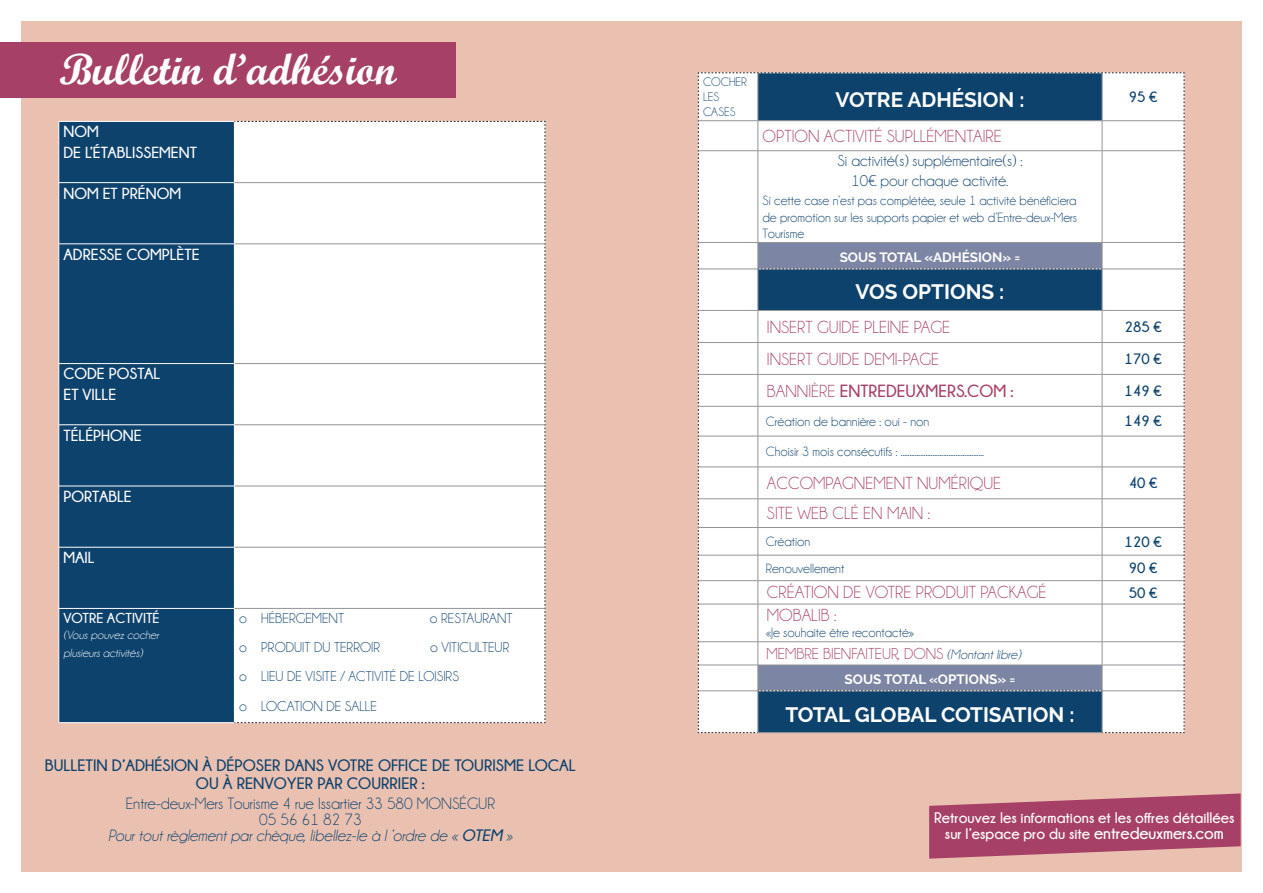
<style>
.page{position:relative;width:1263px;height:893px;background:#fff}
.page>*{position:absolute;margin:0;border:0;box-sizing:border-box;transform-origin:0 0}
.t1{font:43.5px "Script MT Bold";color:#fff}
.t2{font:700 20.85px "Raleway";color:#fff}
.t3{font:17.55px "Champagne&Limousines";color:#a64066}
.t4{font:700 17.55px "Champagne&Limousines";color:#a64066}
.t5{font:16.5px/15.9px "Champagne&Limousines";color:#0d426d;text-align:center}
.t6{font:700 16.5px/18px "Champagne&Limousines";color:#0d426d;text-align:center}
.t7{font:700 16.05px/21px "Champagne&Limousines";color:#fff}
.t8{font:16.05px/19.2px "Champagne&Limousines";color:#0d426d;text-align:center}
.t9{font:16.05px "Champagne&Limousines";color:#a64066}
.t10{font:700 15.3px/15.8px "Champagne&Limousines";color:#fff;text-align:center}
.t11{font:700 15px "Champagne&Limousines";color:#0d426d}
.t12{font:14.4px/29.2px "Champagne&Limousines";color:#0d426d}
.t13{font:700 14.4px "Champagne&Limousines";color:#fff}
.t14{font:13.5px/16.2px "Champagne&Limousines";color:#0d426d;text-align:justify}
.t15{font:700 13.5px "Raleway";color:#fff}
.t16{font:12.45px/15px "Champagne&Limousines";color:#0d426d}
.t17{font:italic 12px/17.1px "Champagne&Limousines";color:#fff}
.s1{font-style:italic}
.s2{font-weight:700;font-style:italic}
.s3{font-weight:400}
.s4{font-style:italic;font-size:13.5px;color:#0d426d}
.s5{font-size:16.8px}
</style>
<div class="page">
<div style="left:21px;top:21px;width:1221px;height:851px;background:#eac1b1"></div>
<div style="left:0;top:43px;width:455px;height:55px;background:#a64066"></div>
<div style="left:60px;top:122px;width:174px;height:600px;background:#0d426d"></div>
<hr style="left:59px;top:121px;width:175px;height:1px;background:#fff">
<hr style="left:59px;top:122px;width:1px;height:60px;background:#fff">
<hr style="left:59px;top:182px;width:175px;height:1px;background:#fff">
<hr style="left:59px;top:183px;width:1px;height:61px;background:#fff">
<hr style="left:59px;top:244px;width:175px;height:1px;background:#fff">
<hr style="left:59px;top:244px;width:1px;height:119px;background:#fff">
<hr style="left:59px;top:363px;width:175px;height:1px;background:#fff">
<hr style="left:59px;top:364px;width:1px;height:61px;background:#fff">
<hr style="left:59px;top:424px;width:175px;height:1px;background:#fff">
<hr style="left:59px;top:425px;width:1px;height:61px;background:#fff">
<hr style="left:59px;top:486px;width:175px;height:1px;background:#fff">
<hr style="left:59px;top:486px;width:1px;height:61px;background:#fff">
<hr style="left:59px;top:547px;width:175px;height:1px;background:#fff">
<hr style="left:59px;top:547px;width:1px;height:61px;background:#fff">
<hr style="left:59px;top:608px;width:175px;height:1px;background:#fff">
<hr style="left:59px;top:609px;width:1px;height:113px;background:#fff">
<hr style="left:59px;top:722px;width:175px;height:1px;background:#fff">
<div style="left:234px;top:121px;width:312px;height:602px;background:#fff"></div>
<svg style="left:698px;top:72px;width:487px;height:661px;background:#d3dae2"></svg>
<svg style="left:929px;top:793px;width:312px;height:66px"></svg>
<h1 class="t1" style="left:59px;top:43px;width:339px">Bulletin d’adhésion</h1>
<p class="t7" style="left:63px;top:121px;width:135px">NOM<br>DE L’ÉTABLISSEMENT</p>
<p class="t7" style="left:63px;top:182px;width:119px">NOM ET PRÉNOM</p>
<p class="t7" style="left:63px;top:244px;width:138px">ADRESSE COMPLÈTE</p>
<p class="t7" style="left:63px;top:363px;width:98px">CODE POSTAL<br>ET VILLE</p>
<p class="t7" style="left:63px;top:424px;width:80px">TÉLÉPHONE</p>
<p class="t7" style="left:63px;top:486px;width:70px">PORTABLE</p>
<p class="t7" style="left:63px;top:547px;width:33px">MAIL</p>
<p class="t13" style="left:63px;top:610px;width:98px">VOTRE ACTIVITÉ</p>
<p class="t17" style="left:63px;top:627px;width:97px">(Vous pouvez cocher plusieurs activités)</p>
<p class="t12" style="left:239px;top:604px;width:106px">o HÉBERGEMENT</p>
<p class="t12" style="left:430px;top:604px;width:84px">o RESTAURANT</p>
<p class="t12" style="left:239px;top:633px;width:143px">o PRODUIT DU TERROIR</p>
<p class="t12" style="left:239px;top:633px;width:272px;text-indent:191px">o VITICULTEUR o LIEU DE VISITE / ACTIVITÉ DE LOISIRS<br>o LOCATION DE SALLE</p>
<p class="t6" style="left:45px;top:756px;width:532px">BULLETIN D’ADHÉSION À DÉPOSER DANS VOTRE OFFICE DE TOURISME LOCAL<br>OU À RENVOYER PAR COURRIER :</p>
<p class="t5" style="left:108px;top:795px;width:406px">Entre-deux-Mers Tourisme 4 rue Issartier 33 580 MONSÉGUR<br>05 56 61 82 73<br><span class="s1">Pour tout règlement par chèque, libellez-le à l ’ordre de «</span> <span class="s2">OTEM</span> <span class="s1">»</span></p>
<p class="t16" style="left:703px;top:75px;width:46px">COCHER<br>LES<br>CASES</p>
<h2 class="t2" style="left:835px;top:87px;width:190px">VOTRE ADHÉSION :</h2>
<p class="t11" style="left:1129px;top:89px;width:30px">95 €</p>
<p class="t3" style="left:762px;top:127px;width:241px">OPTION ACTIVITÉ SUPLLÉMENTAIRE</p>
<p class="t8" style="left:837px;top:152px;width:186px">Si activité(s) supplémentaire(s) :<br>10€ pour chaque activité.</p>
<p class="t14" style="left:762px;top:193px;width:316px">Si cette case n’est pas complétée, seule 1 activité bénéficiera de promotion sur les supports papier et web d’Entre-deux-Mers Tourisme</p>
<p class="t15" style="left:840px;top:250px;width:182px">SOUS TOTAL «ADHÉSION» =</p>
<h2 class="t2" style="left:855px;top:280px;width:150px">VOS OPTIONS :</h2>
<p class="t3" style="left:767px;top:318px;width:185px">INSERT GUIDE PLEINE PAGE</p>
<p class="t11" style="left:1124px;top:318px;width:39px">285 €</p>
<p class="t3" style="left:767px;top:350px;width:174px">INSERT GUIDE DEMI-PAGE</p>
<p class="t11" style="left:1124px;top:350px;width:38px">170 €</p>
<p class="t4" style="left:767px;top:381px;width:248px"><span class="s3">BANNIÈRE</span> ENTREDEUXMERS.COM :</p>
<p class="t11" style="left:1124px;top:382px;width:39px">149 €</p>
<p class="t14" style="left:766px;top:413px;width:165px">Création de bannière : oui - non</p>
<p class="t11" style="left:1124px;top:413px;width:39px">149 €</p>
<p class="t14" style="left:766px;top:444px;width:220px">Choisir 3 mois consécutifs : ...............................................</p>
<p class="t3" style="left:767px;top:474px;width:236px">ACCOMPAGNEMENT NUMÉRIQUE</p>
<p class="t11" style="left:1129px;top:475px;width:30px">40 €</p>
<p class="t3" style="left:767px;top:504px;width:165px">SITE WEB CLÉ EN MAIN :</p>
<p class="t14" style="left:766px;top:533px;width:46px">Création</p>
<p class="t11" style="left:1124px;top:533px;width:39px">120 €</p>
<p class="t14" style="left:766px;top:560px;width:80px">Renouvellement</p>
<p class="t11" style="left:1129px;top:560px;width:30px">90 €</p>
<p class="t3" style="left:767px;top:584px;width:281px">CRÉATION DE VOTRE PRODUIT PACKAGÉ</p>
<p class="t11" style="left:1129px;top:584px;width:30px">50 €</p>
<p class="t3" style="left:767px;top:606px;width:71px">MOBALIB :</p>
<p class="t14" style="left:766px;top:625px;width:150px">«Je souhaite être recontacté»</p>
<p class="t9" style="left:766px;top:645px;width:256px">MEMBRE BIENFAITEUR, DONS <span class="s4">(Montant libre)</span></p>
<p class="t15" style="left:844px;top:672px;width:172px">SOUS TOTAL «OPTIONS» =</p>
<h2 class="t2" style="left:785px;top:702px;width:290px">TOTAL GLOBAL COTISATION :</h2>
<p class="t10" style="left:934px;top:810px;width:302px">Retrouvez les informations et les offres détaillées sur l’espace pro du site <span class="s5">entredeuxmers.com</span></p>
</div>
